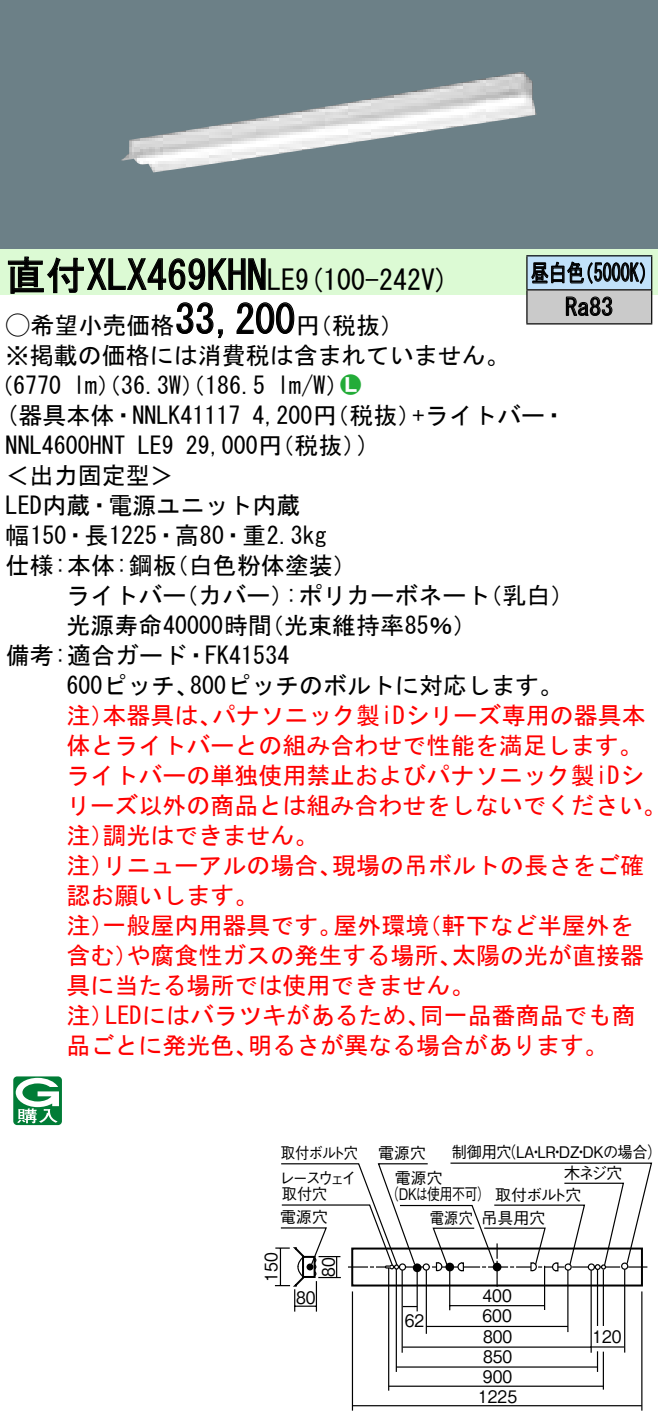
<style>
.page{position:relative;width:658px;height:1422px;background:#fff}
.page>*{position:absolute;margin:0;border:0;box-sizing:border-box;transform-origin:0 0}
.t1{font:40px "MS Gothic";color:#000}
.t2{font:28px "MS Gothic";color:#000}
.t3{font:24px/30px "MS Gothic";color:#f00}
.t4{font:24px/30.4px "MS Gothic";color:#000}
.t5{font:24px/34px "MS Gothic";color:#000;scale:.75 1}
.t6{font:24px "Ford Classification 1";color:#23ac38}
.t7{font:17.2px/19.2px "Gothic BBB Pro Medium 90 pv RKSJ H";color:#000;scale:.9 1}
.t8{font:16px/16px "Gothic BBB Pro Medium 90 pv RKSJ H";letter-spacing:-.03em;color:#000}
.t9{font:16px "Gothic BBB Pro Medium 90 pv RKSJ H";letter-spacing:-.03em;color:#000;scale:.95 1}
.t10{font:16px "Gothic BBB Pro Medium 90 pv RKSJ H";letter-spacing:-.03em;color:#000;scale:.9 1}
.s1{font-size:28px}
.s2{font-family:"Ford Classification 1"}
.s3{color:#fff}
</style>
<div class="page">
<div style="left:0;top:0;width:658px;height:249px;background:#6c8087"></div>
<img style="left:121px;top:71px;width:415px;height:101px">
<div style="left:0;top:249px;width:658px;height:46px;background:#dcfad4"></div>
<svg style="left:7px;top:256px;width:259px;height:38px"></svg>
<svg style="left:176px;top:302px;width:47px;height:37px"></svg>
<svg style="left:236px;top:302px;width:59px;height:32px"></svg>
<svg style="left:13px;top:1076px;width:49px;height:49px"></svg>
<div style="left:527px;top:256px;width:124px;height:34px;background:#c1e1fa"></div>
<div style="left:527px;top:290px;width:124px;height:34px;background:#cacaca"></div>
<hr style="left:526px;top:255px;width:126px;height:1px;background:#000">
<hr style="left:526px;top:256px;width:1px;height:33px;background:#000">
<hr style="left:651px;top:256px;width:1px;height:33px;background:#000">
<hr style="left:526px;top:289px;width:126px;height:1px;background:#000">
<hr style="left:526px;top:290px;width:1px;height:33px;background:#000">
<hr style="left:651px;top:290px;width:1px;height:33px;background:#000">
<hr style="left:526px;top:323px;width:126px;height:1px;background:#000">
<svg style="left:531px;top:261px;width:114px;height:23px"></svg>
<svg style="left:565px;top:296px;width:47px;height:20px"></svg>
<hr style="left:425px;top:1267px;width:2px;height:66px;background:#000">
<hr style="left:401px;top:1268px;width:2px;height:84px;background:#000">
<hr style="left:395px;top:1267px;width:2px;height:104px;background:#000">
<svg style="left:597px;top:1351px;width:1px;height:20px"></svg>
<hr style="left:590px;top:1268px;width:2px;height:84px;background:#000">
<hr style="left:388px;top:1267px;width:1px;height:123px;background:#000">
<hr style="left:602px;top:1351px;width:2px;height:38px;background:#000">
<hr style="left:597px;top:1269px;width:1px;height:56px;background:#000">
<hr style="left:602px;top:1269px;width:2px;height:56px;background:#000">
<hr style="left:352px;top:1291px;width:1px;height:119px;background:#000">
<hr style="left:641px;top:1291px;width:1px;height:119px;background:#000">
<hr style="left:426px;top:1325px;width:142px;height:2px;background:#000">
<hr style="left:402px;top:1346px;width:189px;height:1px;background:#000">
<hr style="left:396px;top:1366px;width:201px;height:1px;background:#000">
<hr style="left:388px;top:1385px;width:215px;height:1px;background:#000">
<hr style="left:352px;top:1404px;width:290px;height:2px;background:#000">
<hr style="left:567px;top:1268px;width:1px;height:64px;background:#000">
<hr style="left:624px;top:1269px;width:1px;height:83px;background:#000">
<hr style="left:590px;top:1346px;width:34px;height:1px;background:#000">
<svg style="left:275px;top:1162px;width:377px;height:149px"></svg>
<h1 class="t1" style="left:6px;top:255px;width:291px">直付XLX469KHN<span class="s1">LE</span></h1>
<p class="t2" style="left:295px;top:265px;width:155px">(9 100-242 (V</p>
<h1 class="t1" style="left:175px;top:299px;width:121px">33,200</h1>
<p class="t4" style="left:6px;top:310px;width:505px"><span class="s2">A</span>希望小売価格<br>※掲載の価格には消費税は含まれていません。</p>
<p class="t6" style="left:340px;top:372px;width:22px">2<span class="s3">7</span></p>
<p class="t4" style="left:296px;top:310px;width:109px">（円税抜(</p>
<p class="t4" style="left:277px;top:370px;width:73px">l m (W/</p>
<p class="t4" style="left:-11px;top:370px;width:74px">（6770</p>
<p class="t4" style="left:73px;top:370px;width:193px">lm）（36.3 ）（W 186.5</p>
<p class="t5" style="left:565px;top:256px;width:65px;text-indent:-34px">昼白色<br>Ra83</p>
<p class="t5" style="left:575px;top:256px;width:109px">（5000 (K</p>
<p class="t4" style="left:6px;top:400px;width:236px">(器具本体・NNLK41117</p>
<p class="t4" style="left:412px;top:400px;width:155px">+ライトバー・</p>
<p class="t4" style="left:252px;top:400px;width:170px">4,200 （円税抜）</p>
<p class="t4" style="left:186px;top:430px;width:182px">29,000 （円税抜(</p>
<p class="t4" style="left:6px;top:430px;width:121px">NNL4600HNT</p>
<p class="t4" style="left:6px;top:460px;width:169px">＜出力固定型&lt;</p>
<p class="t4" style="left:6px;top:490px;width:296px">LED内蔵・電源ユニット内蔵</p>
<p class="t4" style="left:6px;top:520px;width:322px">幅150・長1225・高80・重2.3kg</p>
<p class="t4" style="left:165px;top:550px;width:194px">（白色粉体塗装(</p>
<p class="t4" style="left:138px;top:430px;width:37px">LE9</p>
<p class="t4" style="left:6px;top:550px;width:172px">仕様:本体:鋼板</p>
<p class="t4" style="left:357px;top:430px;width:13px">(</p>
<p class="t4" style="left:66px;top:580px;width:121px">ライトバー</p>
<p class="t4" style="left:174px;top:580px;width:121px">（カバー）</p>
<p class="t4" style="left:285px;top:580px;width:206px">:ポリカーボネート</p>
<p class="t4" style="left:478px;top:580px;width:97px">（乳白(</p>
<p class="t4" style="left:66px;top:610px;width:207px">光源寿命40000時間</p>
<p class="t4" style="left:6px;top:640px;width:285px">備考:適合ガード・FK41534</p>
<p class="t4" style="left:190px;top:670px;width:374px">800ピッチのボルトに対応します。</p>
<p class="t4" style="left:260px;top:610px;width:218px">（光束維持率85％(</p>
<p class="t4" style="left:66px;top:670px;width:134px">600ピッチ、</p>
<p class="t3" style="left:212px;top:700px;width:435px">パナソニック製iDシリーズ専用の器具本</p>
<p class="t3" style="left:66px;top:700px;width:49px">注）</p>
<p class="t3" style="left:66px;top:730px;width:577px">体とライトバーとの組み合わせで性能を満足します。</p>
<p class="t3" style="left:66px;top:760px;width:579px">ライトバーの単独使用禁止およびパナソニック製iDシ</p>
<p class="t3" style="left:66px;top:790px;width:601px">リーズ以外の商品とは組み合わせをしないでください。</p>
<p class="t3" style="left:102px;top:820px;width:217px">調光はできません。</p>
<p class="t3" style="left:102px;top:700px;width:121px">本器具は、</p>
<p class="t3" style="left:66px;top:820px;width:49px">注）</p>
<p class="t3" style="left:332px;top:850px;width:314px">現場の吊ボルトの長さをご確</p>
<p class="t3" style="left:66px;top:850px;width:193px">注）<br>認お願いします。</p>
<p class="t3" style="left:102px;top:850px;width:241px">リニューアルの場合、</p>
<p class="t3" style="left:102px;top:910px;width:241px">一般屋内用器具です。</p>
<p class="t3" style="left:333px;top:910px;width:97px">屋外環境</p>
<p class="t3" style="left:417px;top:910px;width:217px">（軒下など半屋外を</p>
<p class="t3" style="left:66px;top:910px;width:49px">注）</p>
<p class="t3" style="left:126px;top:940px;width:337px">や腐食性ガスの発生する場所、</p>
<p class="t3" style="left:452px;top:940px;width:194px">太陽の光が直接器</p>
<p class="t3" style="left:66px;top:940px;width:73px">含む）</p>
<p class="t3" style="left:66px;top:970px;width:409px">具に当たる場所では使用できません。</p>
<p class="t3" style="left:420px;top:1000px;width:217px">同一品番商品でも商</p>
<p class="t3" style="left:105px;top:1000px;width:326px">LEDにはバラツキがあるため、</p>
<p class="t3" style="left:66px;top:1000px;width:49px">注）</p>
<p class="t3" style="left:66px;top:1030px;width:193px">品ごとに発光色、</p>
<p class="t3" style="left:248px;top:1030px;width:362px">明るさが異なる場合があります。</p>
<p class="t10" style="left:281px;top:1140px;width:88px">取付ボルト穴</p>
<p class="t9" style="left:280px;top:1165px;width:82px">レースウェイ</p>
<p class="t9" style="left:282px;top:1180px;width:49px">取付穴</p>
<p class="t8" style="left:280px;top:1207px;width:49px">電源穴</p>
<p class="t7" style="left:259px;top:1281px;width:34px;rotate:-90deg">150</p>
<p class="t7" style="left:316px;top:1276px;width:23px;rotate:-90deg">80</p>
<p class="t7" style="left:296px;top:1285px;width:23px">80</p>
<p class="t8" style="left:378px;top:1142px;width:49px">電源穴</p>
<p class="t9" style="left:501px;top:1139px;width:171px">（LA LR DZ DKの場合(</p>
<p class="t9" style="left:452px;top:1139px;width:64px">制御用穴</p>
<p class="t9" style="left:528px;top:1139px;width:40px">・・</p>
<p class="t9" style="left:573px;top:1139px;width:18px">・</p>
<p class="t8" style="left:564px;top:1163px;width:60px">木ネジ穴</p>
<p class="t8" style="left:386px;top:1167px;width:197px;text-indent:9px">電源穴<br>（DKは使用不可( 取付ボルト穴</p>
<p class="t8" style="left:481px;top:1207px;width:65px">吊具用穴</p>
<p class="t10" style="left:430px;top:1204px;width:49px">電源穴</p>
<p class="t7" style="left:404px;top:1309px;width:23px">62</p>
<p class="t7" style="left:482px;top:1283px;width:34px">400</p>
<p class="t7" style="left:483px;top:1325px;width:34px">800</p>
<p class="t7" style="left:482px;top:1304px;width:34px">600</p>
<p class="t7" style="left:483px;top:1345px;width:34px">850</p>
<p class="t7" style="left:478px;top:1365px;width:45px">900<br>1225</p>
<p class="t7" style="left:592px;top:1325px;width:34px">120</p>
</div>
